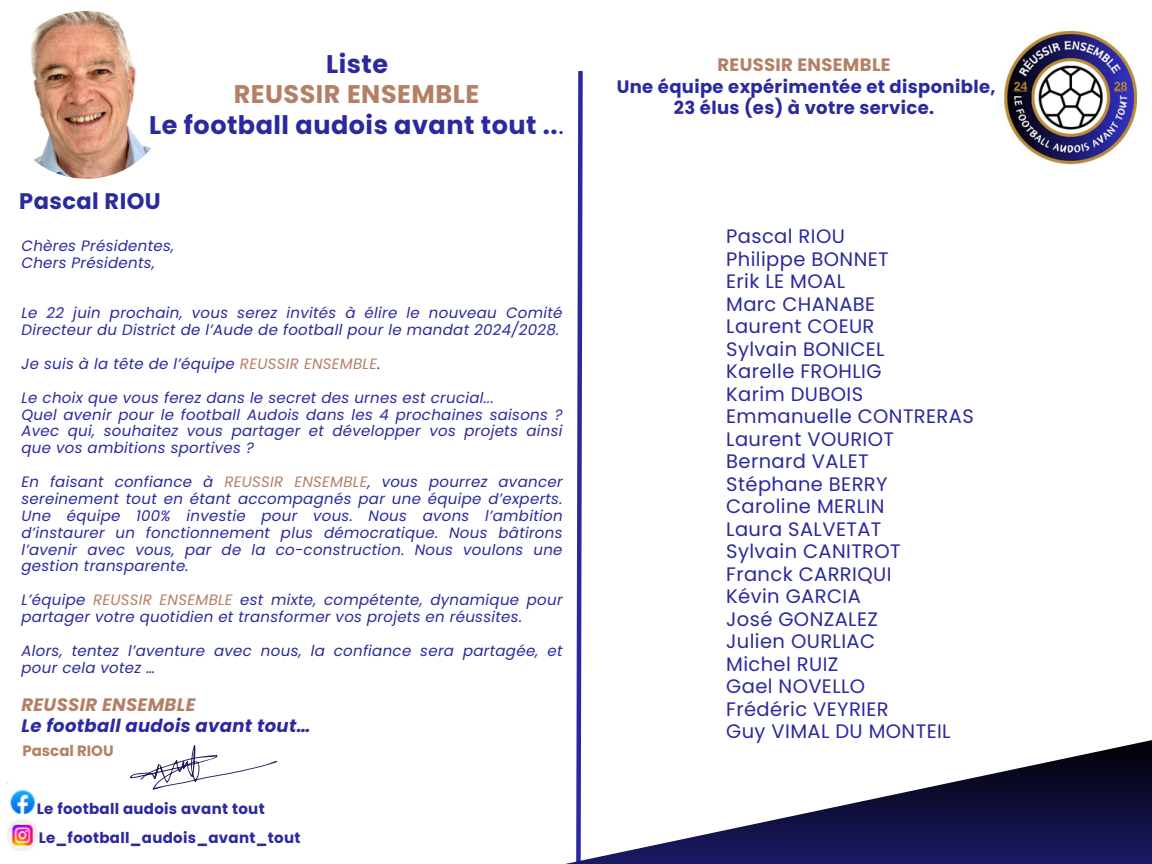
<style>
.page{position:relative;width:1152px;height:864px;background:#fff}
.page>*{position:absolute;margin:0;border:0;box-sizing:border-box;transform-origin:0 0}
.t1{font:700 25.5px/30.3px "Poppins";letter-spacing:.02em;color:#2b299f;text-align:center}
.t2{font:700 22.5px "Poppins";letter-spacing:.02em;color:#2b299f}
.t3{font:19.5px/22.5px "Poppins";letter-spacing:.02em;color:#2b299f}
.t4{font:700 18px/21.3px "Poppins";letter-spacing:.02em;color:#2b299f;text-align:center}
.t5{font:italic 700 18px/21.3px "Poppins";letter-spacing:.02em;color:#2b299f}
.t6{font:italic 15px/16.8px "Poppins";letter-spacing:.02em;color:#2b299f}
.t7{font:700 15px "Poppins";letter-spacing:.02em;color:#2b299f}
.t8{font:700 15px "Poppins";color:#b47f64}
.s1{color:#b47f64}
.s2{font-weight:400}
</style>
<div class="page">
<img style="left:1004px;top:30px;width:134px;height:135px">
<svg style="left:576px;top:71px;width:7px;height:663px"></svg>
<img style="left:6px;top:783px;width:29px;height:31px">
<img style="left:7px;top:819px;width:31px;height:31px">
<img style="left:2px;top:11px;width:168px;height:168px;border-radius:50%">
<svg style="left:565px;top:734px;width:587px;height:130px"></svg>
<svg style="left:129px;top:745px;width:148px;height:45px"></svg>
<h3 class="t1" style="left:149px;top:49px;width:416px">Liste<br><span class="s1">REUSSIR ENSEMBLE<br></span>Le football audois avant tout ..<span class="s2">.</span></h3>
<p class="t2" style="left:19px;top:186px;width:143px">Pascal RIOU</p>
<p class="t6" style="left:21px;top:237px;width:154px">Chères Présidentes,</p>
<p class="t6" style="left:21px;top:254px;width:135px">Chers Présidents,</p>
<p class="t6" style="left:21px;top:305px;width:543px">Le 22 juin prochain, vous serez invités à élire le nouveau Comité<br>Directeur du District de l’Aude de football pour le mandat 2024/2028.</p>
<p class="t6" style="left:21px;top:355px;width:361px">Je suis à la tête de l’équipe <span class="s1">REUSSIR ENSEMBLE</span>.</p>
<p class="t6" style="left:21px;top:389px;width:474px">Le choix que vous ferez dans le secret des urnes est crucial...</p>
<p class="t6" style="left:21px;top:406px;width:543px;text-align:justify">Quel avenir pour le football Audois dans les 4 prochaines saisons ?<br>Avec qui, souhaitez vous partager et développer vos projets ainsi que vos ambitions sportives ?</p>
<p class="t6" style="left:21px;top:473px;width:543px;text-align:justify">En faisant confiance à <span class="s1">REUSSIR ENSEMBLE</span>, vous pourrez avancer sereinement tout en étant accompagnés par une équipe d’experts.<br>Une équipe 100% investie pour vous. Nous avons l’ambition d’instaurer un fonctionnement plus démocratique. Nous bâtirons l’avenir avec vous, par de la co-construction. Nous voulons une gestion transparente.</p>
<p class="t6" style="left:21px;top:592px;width:543px">L’équipe <span class="s1">REUSSIR ENSEMBLE</span> est mixte, compétente, dynamique pour partager votre quotidien et transformer vos projets en réussites.</p>
<h4 class="t6" style="left:21px;top:642px;width:543px">Alors, tentez l’aventure avec nous, la confiance sera partagée, et pour cela votez …</h4>
<p class="t5" style="left:21px;top:694px;width:290px"><span class="s1">REUSSIR ENSEMBLE<br></span>Le football audois avant tout…</p>
<p class="t8" style="left:22px;top:741px;width:93px">Pascal RIOU</p>
<h6 class="t7" style="left:37px;top:798px;width:229px">Le football audois avant tout</h6>
<h6 class="t7" style="left:39px;top:828px;width:263px">Le_football_audois_avant_tout</h6>
<h1 class="t4" style="left:617px;top:54px;width:380px"><span class="s1">REUSSIR ENSEMBLE<br></span>Une équipe expérimentée et disponible,<br>23 élus (es) à votre service.</h1>
<h6 class="t3" style="left:726px;top:225px;width:249px">Pascal RIOU<br>Philippe BONNET<br>Erik LE MOAL<br>Marc CHANABE<br>Laurent COEUR<br>Sylvain BONICEL<br>Karelle FROHLIG<br>Karim DUBOIS<br>Emmanuelle CONTRERAS<br>Laurent VOURIOT<br>Bernard VALET<br>Stéphane BERRY<br>Caroline MERLIN<br>Laura SALVETAT<br>Sylvain CANITROT<br>Franck CARRIQUI<br>Kévin GARCIA<br>José GONZALEZ<br>Julien OURLIAC<br>Michel RUIZ<br>Gael NOVELLO<br>Frédéric VEYRIER<br>Guy VIMAL DU MONTEIL</h6>
</div>
